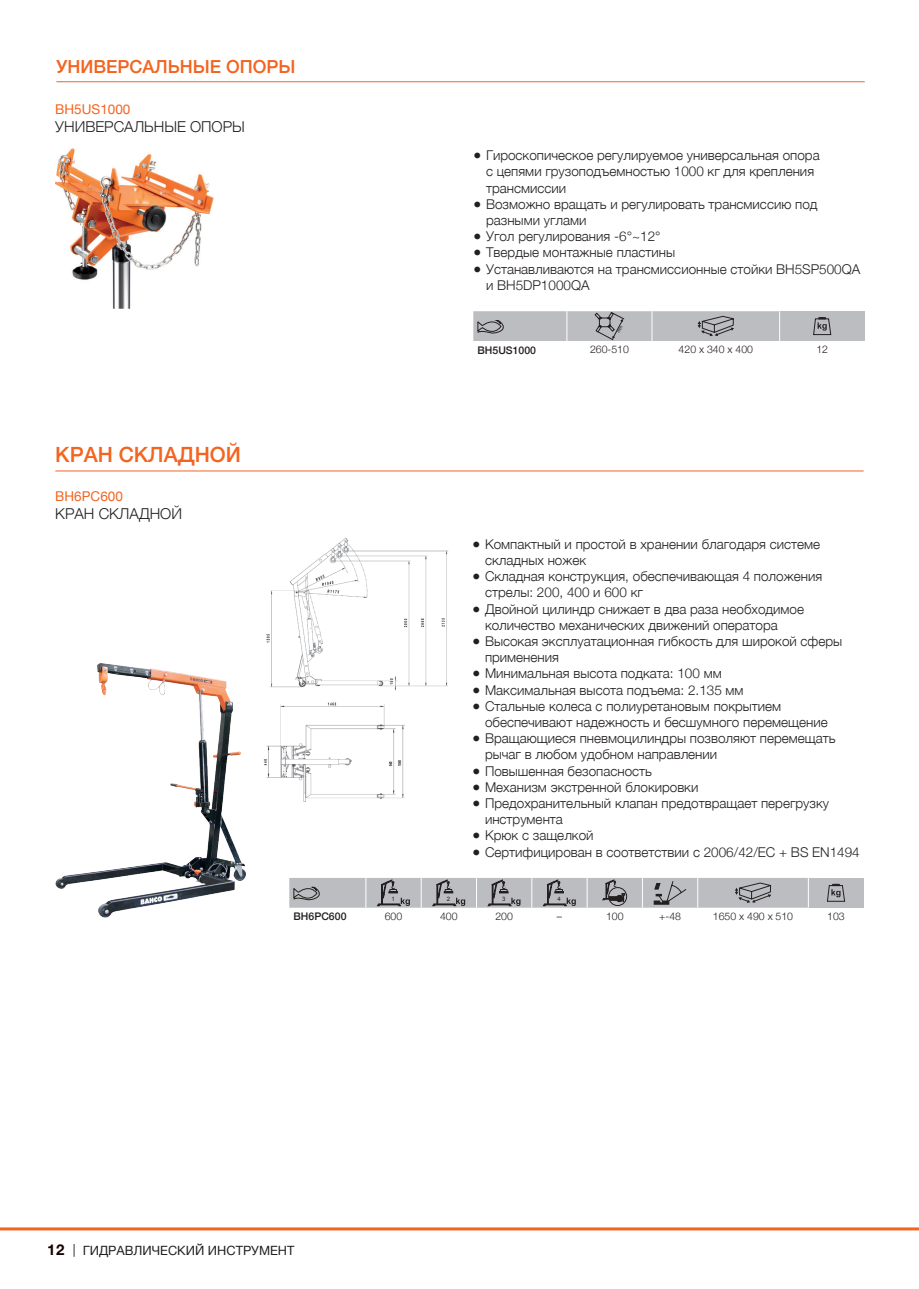
<style>
.page{position:relative;width:919px;height:1289px;background:#fff}
.page>*{position:absolute;margin:0;border:0;box-sizing:border-box;transform-origin:0 0}
.t1{font:500 21px "Helvetica Neue";color:#f36421}
.t2{font:500 18px "Helvetica Neue";color:#f36421}
.Subtitulo_producto_R{font:300 15px "Helvetica Neue";color:#231f20}
.t3{font:300 13.5px/16.2px "Helvetica Neue";color:#231f20}
.REF_Producto_RU_-_SI{font:13.5px "Helvetica Neue";color:#f36421}
.t4{font:12.75px "Helvetica Neue";color:#231f20}
.Texto_tabla{font:300 10.5px "Helvetica Neue";color:#231f20}
.Codigo_tabla{font:500 10.5px "Helvetica Neue";color:#231f20}
.t5{font:6px "Arial";color:#231f20}
.s1{font-family:"Helvetica Neue LT Std";font-weight:700;font-size:15px;color:#1b0000}
.s2{font-family:"Helvetica Neue LT Std"}
</style>
<div class="page">
<svg style="left:0;top:1227px;width:918px;height:4px;background:#f58a58"></svg>
<img style="left:55px;top:148px;width:159px;height:160px">
<hr style="left:56px;top:81px;width:808px;height:1px;background:#f36421">
<div style="left:779px;top:311px;width:85px;height:30px;background:#bcbdc0"></div>
<hr style="left:779px;top:311px;width:1px;height:30px;background:#fff">
<svg style="left:813px;top:317px;width:18px;height:18px"></svg>
<img style="left:263px;top:538px;width:185px;height:264px">
<img style="left:55px;top:663px;width:191px;height:255px">
<div style="left:808px;top:877px;width:55px;height:30px;background:#bcbdc0"></div>
<svg style="left:289px;top:878px;width:519px;height:29px;background:#adadb0"></svg>
<svg style="left:827px;top:883px;width:18px;height:19px"></svg>
<hr style="left:55px;top:470px;width:808px;height:1px;background:#f36421">
<svg style="left:473px;top:311px;width:306px;height:30px;background:#b5b6b9"></svg>
<p class="t2" style="left:56px;top:52px;width:240px">УНИВЕРСАЛЬНЫЕ ОПОРЫ</p>
<p class="REF_Producto_RU_-_SI" style="left:55px;top:100px;width:77px">BH5US1000</p>
<p class="Subtitulo_producto_R" style="left:55px;top:115px;width:191px">УНИВЕРСАЛЬНЫЕ ОПОРЫ</p>
<p class="t1" style="left:55px;top:438px;width:187px">КРАН СКЛАДНОЙ</p>
<p class="REF_Producto_RU_-_SI" style="left:55px;top:486px;width:69px">BH6PC600</p>
<p class="Subtitulo_producto_R" style="left:55px;top:502px;width:128px">КРАН СКЛАДНОЙ</p>
<p class="t3" style="left:486px;top:146px;width:335px;text-indent:-13px">● Гироскопическое регулируемое универсальная опора с цепями грузоподъемностью 1000 кг для крепления трансмиссии</p>
<p class="t3" style="left:486px;top:195px;width:333px;text-indent:-13px">● Возможно вращать и регулировать трансмиссию под разными углами</p>
<p class="t3" style="left:473px;top:227px;width:189px">● Угол регулирования -6°~12°</p>
<p class="t3" style="left:473px;top:243px;width:203px">● Твердые монтажные пластины</p>
<p class="t3" style="left:486px;top:260px;width:376px;text-indent:-13px">● Устанавливаются на трансмиссионные стойки BH5SP500QA и BH5DP1000QA</p>
<p class="Codigo_tabla" style="left:477px;top:341px;width:60px">BH5US1000</p>
<p class="Texto_tabla" style="left:590px;top:341px;width:40px">260-510</p>
<p class="Texto_tabla" style="left:678px;top:341px;width:76px">420 x 340 x 400</p>
<p class="Texto_tabla" style="left:816px;top:341px;width:13px">12</p>
<p class="t3" style="left:485px;top:535px;width:337px;text-indent:-13px">● Компактный и простой в хранении благодаря системе складных ножек</p>
<p class="t3" style="left:485px;top:567px;width:338px;text-indent:-13px">● Складная конструкция, обеспечивающая 4 положения стрелы: 200, 400 и 600 кг</p>
<p class="t3" style="left:485px;top:599px;width:320px;text-indent:-13px">● Двойной цилиндр снижает в два раза необходимое количество механических движений оператора</p>
<p class="t3" style="left:485px;top:632px;width:359px;text-indent:-13px">● Высокая эксплуатационная гибкость для широкой сферы применения</p>
<p class="t3" style="left:472px;top:664px;width:251px">● Минимальная высота подката: 100 мм</p>
<p class="t3" style="left:472px;top:680px;width:273px">● Максимальная высота подъема: 2.135 мм</p>
<p class="t3" style="left:485px;top:697px;width:344px;text-indent:-13px">● Стальные колеса с полиуретановым покрытием обеспечивают надежность и бесшумного перемещение</p>
<p class="t3" style="left:485px;top:729px;width:352px;text-indent:-13px">● Вращающиеся пневмоцилиндры позволяют перемещать рычаг в любом удобном направлении</p>
<p class="t3" style="left:472px;top:761px;width:181px">● Повышенная безопасность</p>
<p class="t3" style="left:472px;top:778px;width:228px">● Механизм экстренной блокировки</p>
<p class="t3" style="left:485px;top:794px;width:345px;text-indent:-13px">● Предохранительный клапан предотвращает перегрузку инструмента</p>
<p class="t3" style="left:472px;top:826px;width:123px">● Крюк с защелкой</p>
<p class="t3" style="left:472px;top:842px;width:389px">● Сертифицирован в соответствии с 2006/42/EC + BS EN1494</p>
<p class="t5" style="left:391px;top:895px;width:5px">1</p>
<p class="t5" style="left:446px;top:895px;width:5px">2</p>
<p class="t5" style="left:502px;top:895px;width:5px">3</p>
<p class="t5" style="left:557px;top:895px;width:5px">4</p>
<p class="Codigo_tabla" style="left:293px;top:908px;width:54px">BH6PC600</p>
<p class="Texto_tabla" style="left:385px;top:907px;width:19px">600</p>
<p class="Texto_tabla" style="left:440px;top:907px;width:19px">400</p>
<p class="Texto_tabla" style="left:495px;top:907px;width:19px">200</p>
<p class="Texto_tabla" style="left:557px;top:907px;width:7px">–</p>
<p class="Texto_tabla" style="left:606px;top:907px;width:19px">100</p>
<p class="Texto_tabla" style="left:659px;top:907px;width:23px">+-48</p>
<p class="Texto_tabla" style="left:713px;top:907px;width:82px">1650 x 490 x 510</p>
<p class="Texto_tabla" style="left:827px;top:907px;width:19px">103</p>
<p class="t4" style="left:48px;top:1241px;width:248px"><span class="s1">12</span> <span class="s2">|</span> ГИДРАВЛИЧЕСКИЙ ИНСТРУМЕНТ</p>
</div>
